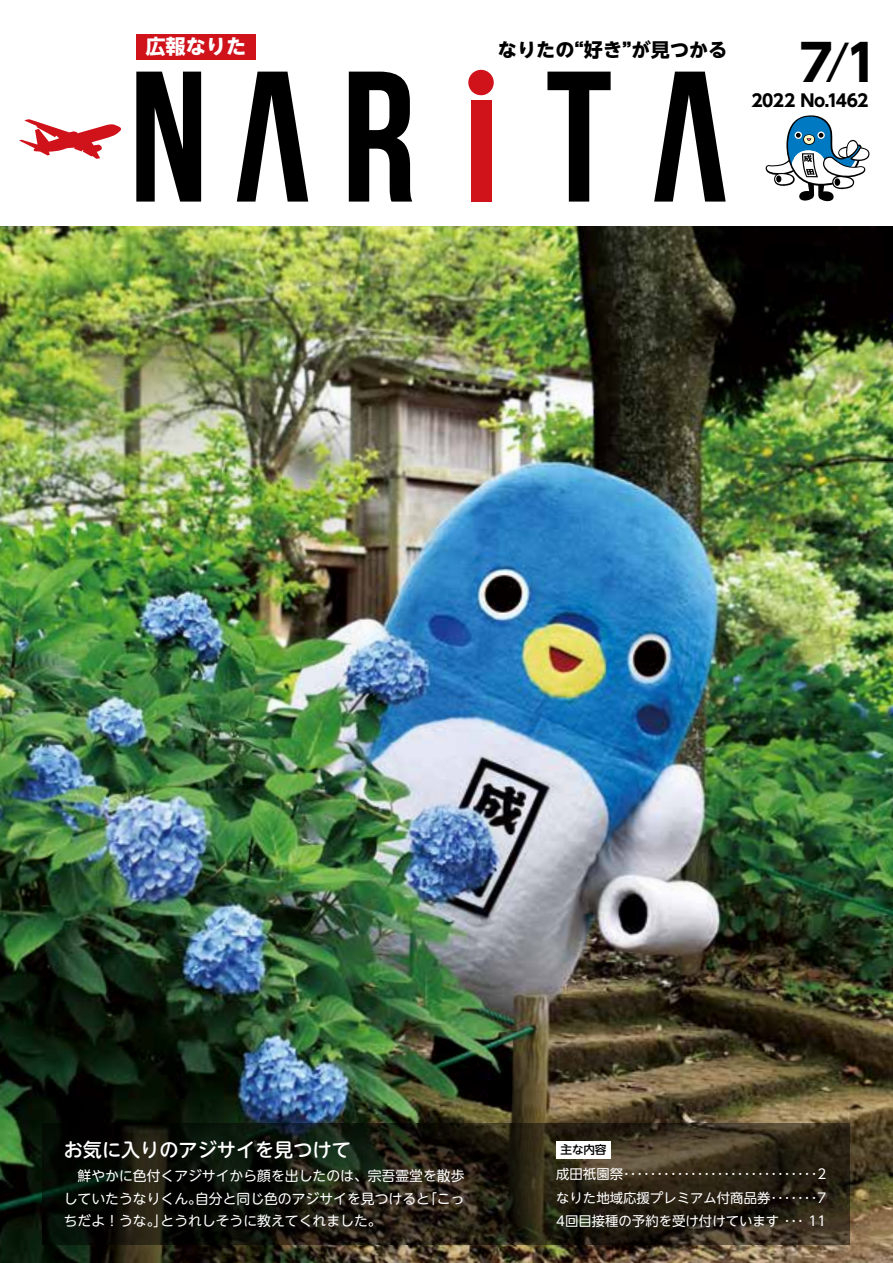
<style>
.page{position:relative;width:893px;height:1263px;background:#fff}
.page>*{position:absolute;margin:0;border:0;box-sizing:border-box;transform-origin:0 0}
.t1{font:700 49.95px "UD Shin Go NT Pr 6";color:#000}
.t2{font:700 20.25px "UD Shin Go NT Pr 6 N";color:#fff}
.t3{font:500 19.2px "UD Shin M Go Pr 6";color:#fff}
.t4{font:700 19.2px "UD Shin Go NT Pr 6 N";color:#000}
.t5{font:700 16.95px "UD Shin Go NT Pr 6";letter-spacing:-.02em;color:#000}
.t6{font:13.8px/22.4px "UD Shin M Go Pr 6";color:#fff;text-align:right}
.t7{font:13.35px/23.4px "UD Shin Go NT Pro";color:#fff;text-align:justify}
.t8{font:500 11.7px "UD Shin Go NT Pro";color:#000}
.s1{font-weight:400}
</style>
<div class="page">
<img style="left:0;top:227px;width:893px;height:1036px">
<svg style="left:43px;top:1123px;width:807px;height:121px;background:#201e12"></svg>
<div style="left:556px;top:1141px;width:55px;height:17px;background:#fff"></div>
<svg style="left:765px;top:115px;width:104px;height:87px"></svg>
<div style="left:136px;top:34px;width:119px;height:26px;background:#d0121b"></div>
<svg style="left:136px;top:72px;width:475px;height:130px"></svg>
<svg style="left:237px;top:72px;width:71px;height:130px"></svg>
<svg style="left:654px;top:72px;width:72px;height:130px"></svg>
<div style="left:471px;top:100px;width:20px;height:102px;background:#d0121b"></div>
<div style="left:468px;top:70px;width:26px;height:25px;background:#d0121b;border-radius:50%"></div>
<svg style="left:19px;top:119px;width:102px;height:40px"></svg>
<h2 class="t2" style="left:145px;top:30px;width:102px">広報なりた</h2>
<h3 class="t4" style="left:498px;top:34px;width:231px">なりたの“好き”が見つかる</h3>
<h1 class="t1" style="left:800px;top:23px;width:80px">7<span class="s1">/</span>1</h1>
<p class="t5" style="left:751px;top:86px;width:119px">2022 No.1462</p>
<h3 class="t3" style="left:64px;top:1133px;width:289px">お気に入りのアジサイを見つけて</h3>
<p class="t6" style="left:64px;top:1164px;width:402px">　鮮やかに色付くアジサイから顔を出したのは、宗吾霊堂を散歩「こっ</p>
<p class="t6" style="left:195px;top:1186px;width:236px">自分と同じ色のアジサイを見つけると</p>
<p class="t6" style="left:161px;top:1186px;width:223px;text-align:left;text-indent:-97px">していたうなりくん。<br>とうれしそうに教えてくれました。</p>
<p class="t6" style="left:64px;top:1208px;width:105px">ちだよ！うな。」</p>
<p class="t8" style="left:561px;top:1140px;width:47px">主な内容</p>
<p class="t7" style="left:556px;top:1162px;width:272px">成田祇園祭 2・・・・・・・・・・・・・・・・・・・・・・・・・・・・・なりた地域応援プレミアム付商品券 7・・・・・・・4回目接種の予約を受け付けています ・・・・ 1 1</p>
</div>
